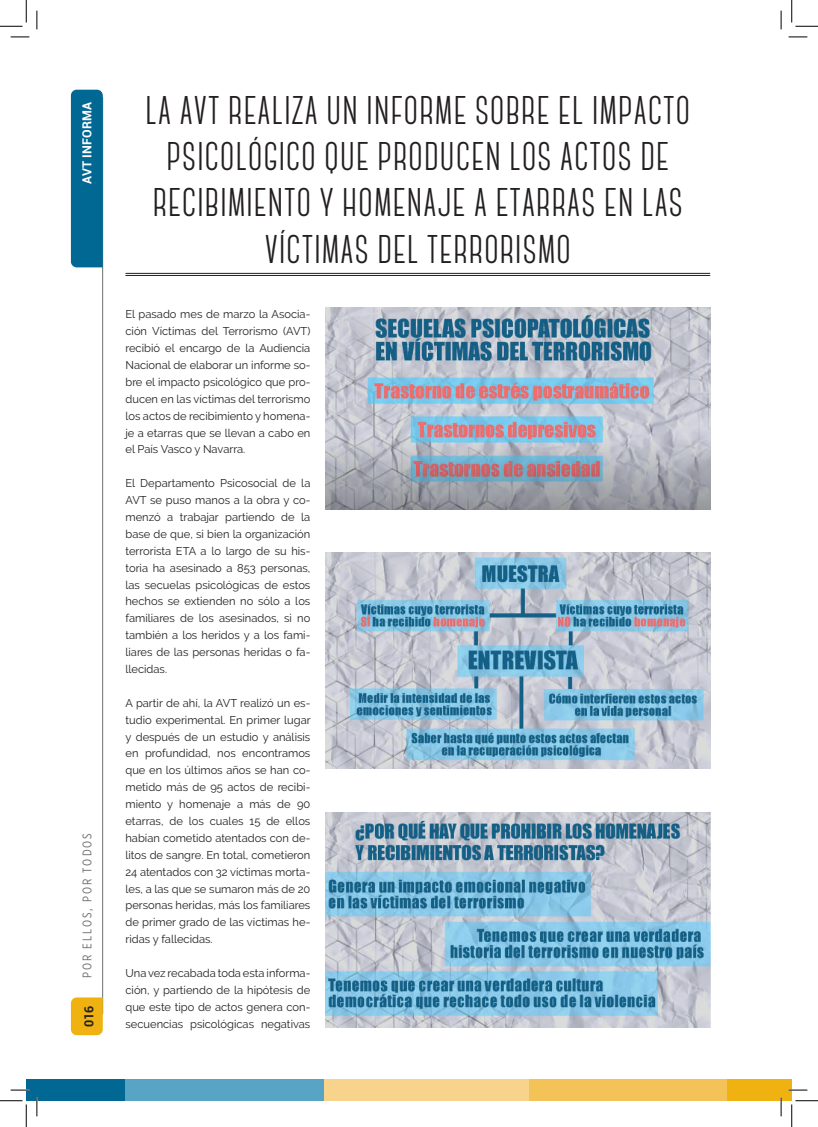
<style>
.page{position:relative;width:818px;height:1127px;background:#fff}
.page>*{position:absolute;margin:0;border:0;box-sizing:border-box;transform-origin:0 0}
.t1{font:700 40px/46.2px "Canter";letter-spacing:.03em;color:#231f20;text-align:center}
.t2{font:12.5px "Gotham X Narrow";letter-spacing:.16em;color:#6c6d70}
.t3{font:700 12.5px "Roboto";color:#fff}
.t4{font:700 12.5px "Roboto";color:#231f20}
.t5{font:11.25px/16.9px "Raleway";color:#231f20;text-align:justify}
</style>
<div class="page">
<hr style="left:125px;top:273px;width:585px;height:1px;background:#231f20">
<hr style="left:125px;top:275px;width:585px;height:1px;background:#231f20">
<img style="left:325px;top:307px;width:385px;height:202px">
<img style="left:325px;top:552px;width:385px;height:216px">
<img style="left:325px;top:812px;width:385px;height:215px">
<hr style="left:102px;top:97px;width:1px;height:916px;background:#6c6d70">
<svg style="left:71px;top:997px;width:32px;height:37px"></svg>
<div style="left:71px;top:90px;width:32px;height:177px;background:#006893"></div>
<div style="left:26px;top:1079px;width:99px;height:21px;background:#006893"></div>
<div style="left:125px;top:1079px;width:199px;height:21px;background:#58a4c4"></div>
<div style="left:324px;top:1079px;width:205px;height:21px;background:#f7d38c"></div>
<div style="left:530px;top:1079px;width:198px;height:21px;background:#f4c357"></div>
<div style="left:728px;top:1079px;width:53px;height:21px;background:#efb211"></div>
<div style="left:781px;top:1079px;width:11px;height:21px;background:#efb211"></div>
<svg style="left:11px;top:36px;width:18px;height:2px"></svg>
<svg style="left:788px;top:36px;width:19px;height:2px"></svg>
<svg style="left:11px;top:1089px;width:18px;height:1px"></svg>
<svg style="left:788px;top:1089px;width:19px;height:1px"></svg>
<svg style="left:36px;top:11px;width:2px;height:18px"></svg>
<svg style="left:36px;top:1097px;width:2px;height:18px"></svg>
<svg style="left:780px;top:11px;width:2px;height:18px"></svg>
<svg style="left:780px;top:1097px;width:2px;height:18px"></svg>
<svg style="left:0;top:0;width:27px;height:27px"></svg>
<svg style="left:0;top:1100px;width:27px;height:26px"></svg>
<svg style="left:791px;top:0;width:27px;height:27px"></svg>
<svg style="left:791px;top:1100px;width:27px;height:26px"></svg>
<p class="t3" style="left:78px;top:184px;width:82px;rotate:-90deg">AVT INFORMA</p>
<p class="t2" style="left:80px;top:978px;width:147px;rotate:-90deg">POR ELLOS, POR TODOS</p>
<p class="t4" style="left:80px;top:1026px;width:22px;rotate:-90deg">016</p>
<h1 class="t1" style="left:146px;top:87px;width:546px">LA AVT REALIZA UN INFORME SOBRE EL IMPACTO PSICOLÓGICO QUE PRODUCEN LOS ACTOS DE RECIBIMIENTO Y HOMENAJE A ETARRAS EN LAS VÍCTIMAS DEL TERRORISMO</h1>
<p class="t5" style="left:125px;top:306px;width:186px">El pasado mes de marzo la Asocia&shy;ción Víctimas del Terrorismo (AVT) recibió el encargo de la Audiencia Nacional de elaborar un informe so&shy;bre el impacto psicológico que pro&shy;ducen en las víctimas del terrorismo los actos de recibimiento y homena&shy;je a etarras que se llevan a cabo en el País Vasco y Navarra.</p>
<p class="t5" style="left:125px;top:474px;width:186px">El Departamento Psicosocial de la AVT se puso manos a la obra y co&shy;menzó a trabajar partiendo de la base de que, si bien la organización terrorista ETA a lo largo de su his&shy;toria ha asesinado a 853 personas, las secuelas psicológicas de estos hechos se extienden no sólo a los familiares de los asesinados, si no también a los heridos y a los fami&shy;liares de las personas heridas o fa&shy;llecidas.</p>
<p class="t5" style="left:125px;top:694px;width:187px">A partir de ahí, la AVT realizó un es&shy;tudio experimental. En primer lugar y después de un estudio y análisis en profundidad, nos encontramos que en los últimos años se han co&shy;metido más de 95 actos de recibi&shy;miento y homenaje a más de 90 etarras, de los cuales 15 de ellos habían cometido atentados con de&shy;litos de sangre. En total, cometieron 24 atentados con 32 víctimas morta&shy;les, a las que se sumaron más de 20 personas heridas, más los familiares de primer grado de las víctimas he&shy;ridas y fallecidas.</p>
<p class="t5" style="left:125px;top:964px;width:186px">Una vez recabada toda esta informa&shy;ción, y partiendo de la hipótesis de que este tipo de actos genera con&shy;secuencias psicológicas negativas</p>
</div>
